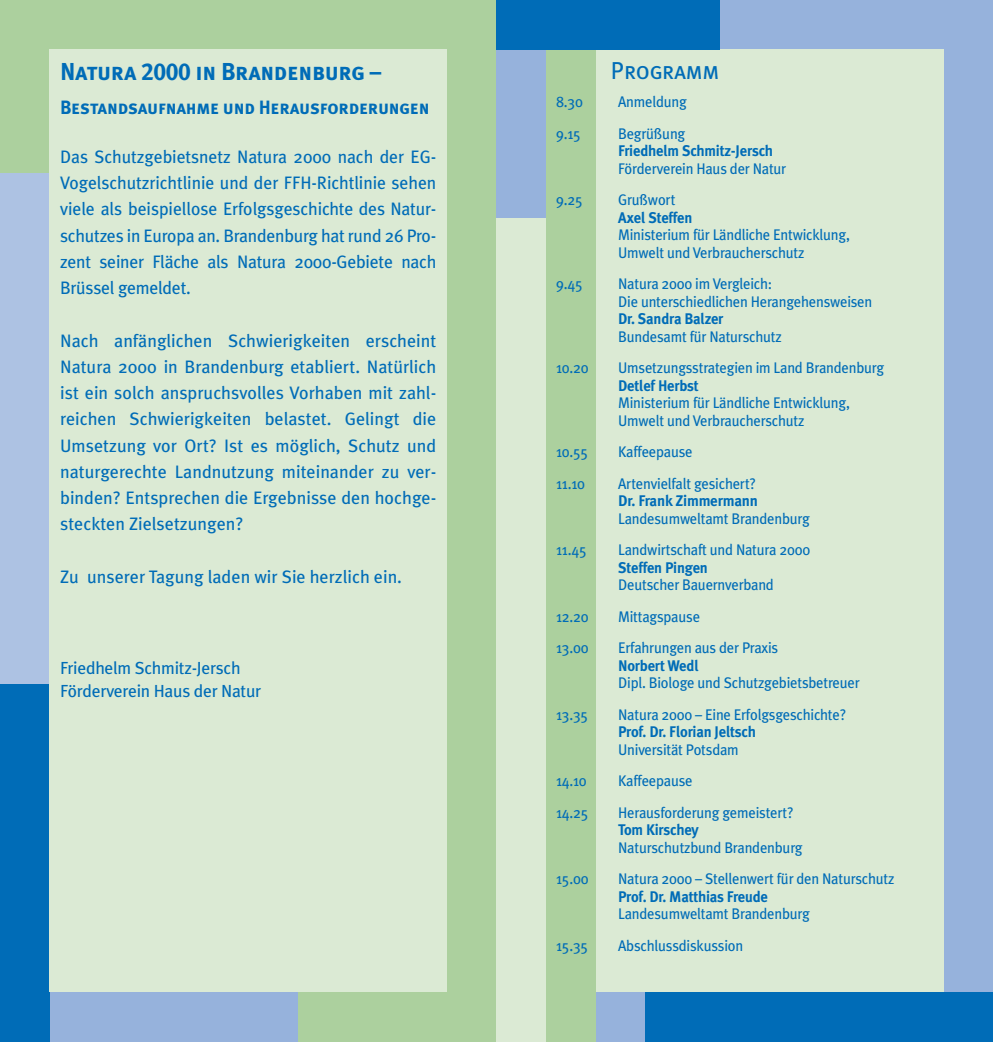
<style>
.page{position:relative;width:993px;height:1042px;background:#fff}
.page>*{position:absolute;margin:0;border:0;box-sizing:border-box;transform-origin:0 0}
.t1{font:24.5px "Meta Plus Bold Caps";letter-spacing:-.015em;color:#006cb7}
.t2{font:24.5px "Meta Plus Book Caps";letter-spacing:-.015em;color:#006cb7;scale:.95 1}
.t3{font:19.25px "Meta Plus Bold Caps";letter-spacing:-.015em;color:#006cb7}
.t4{font:18.03px/26.2px "Meta Plus";color:#006cb7;text-align:justify}
.t5{font:17.5px/22.8px "Meta Plus";letter-spacing:-.015em;color:#006cb7}
.t6{font:15.4px/17.5px "Meta Plus";letter-spacing:-.015em;color:#006cb7;scale:.95 1}
.t7{font:700 15.4px "Meta Plus";letter-spacing:-.015em;color:#006cb7;scale:.95 1}
.t8{font:700 15.4px "Meta Plus";letter-spacing:-.015em;color:#006cb7}
</style>
<div class="page">
<div style="left:0;top:0;width:496px;height:1042px;background:#acd09e"></div>
<div style="left:0;top:992px;width:298px;height:50px;background:#96b2dc"></div>
<div style="left:496px;top:0;width:496px;height:1042px;background:#96b2dc"></div>
<div style="left:0;top:174px;width:50px;height:868px;background:#adc2e3"></div>
<div style="left:0;top:685px;width:50px;height:357px;background:#006cb7"></div>
<div style="left:496px;top:218px;width:74px;height:824px;background:#dbead4"></div>
<div style="left:50px;top:50px;width:396px;height:942px;background:#dbead4"></div>
<div style="left:595px;top:50px;width:348px;height:942px;background:#dbead4"></div>
<div style="left:645px;top:992px;width:347px;height:50px;background:#006cb7"></div>
<div style="left:546px;top:50px;width:49px;height:992px;background:#acd09e"></div>
<div style="left:496px;top:0;width:223px;height:50px;background:#006cb7"></div>
<h1 class="t1" style="left:60px;top:57px;width:322px">Natura 2000 in Brandenburg –</h1>
<p class="t3" style="left:60px;top:96px;width:371px">Bestandsaufnahme und Herausforderungen</p>
<p class="t4" style="left:60px;top:143px;width:377px">Das Schutzgebietsnetz Natura 2000 nach der EG-Vogelschutzrichtlinie und der FFH-Richtlinie sehen viele als beispiellose Erfolgsgeschichte des Natur&shy;schutzes in Europa an. Brandenburg hat rund 26 Pro&shy;zent seiner Fläche als Natura 2000-Gebiete nach Brüssel gemeldet.</p>
<p class="t4" style="left:60px;top:327px;width:377px">Nach anfänglichen Schwierigkeiten erscheint Natura 2000 in Brandenburg etabliert. Natürlich ist ein solch anspruchsvolles Vorhaben mit zahl&shy;reichen Schwierigkeiten belastet. Gelingt die Umsetzung vor Ort? Ist es möglich, Schutz und naturgerechte Landnutzung miteinander zu ver&shy;binden? Entsprechen die Ergebnisse den hochge&shy;steckten Zielsetzungen?</p>
<p class="t4" style="left:60px;top:563px;width:343px">Zu unserer Tagung laden wir Sie herzlich ein.</p>
<p class="t5" style="left:60px;top:656px;width:202px">Friedhelm Schmitz-Jersch<br>Förderverein Haus der Natur</p>
<h1 class="t2" style="left:610px;top:57px;width:116px">Programm</h1>
<p class="t6" style="left:556px;top:93px;width:30px">8.30</p>
<p class="t6" style="left:618px;top:93px;width:74px">Anmeldung</p>
<p class="t6" style="left:556px;top:125px;width:28px">9.15</p>
<p class="t6" style="left:618px;top:125px;width:72px">Begrüßung</p>
<p class="t7" style="left:618px;top:142px;width:164px">Friedhelm Schmitz-Jersch</p>
<p class="t6" style="left:618px;top:160px;width:178px">Förderverein Haus der Natur</p>
<p class="t6" style="left:556px;top:191px;width:30px">9.25</p>
<p class="t6" style="left:618px;top:191px;width:62px">Grußwort</p>
<p class="t7" style="left:618px;top:208px;width:80px">Axel Steffen</p>
<p class="t6" style="left:618px;top:226px;width:245px">Ministerium für Ländliche Entwicklung,<br>Umwelt und Verbraucherschutz</p>
<p class="t6" style="left:556px;top:275px;width:30px">9.45</p>
<p class="t6" style="left:618px;top:275px;width:269px">Natura 2000 im Vergleich:<br>Die unterschiedlichen Herangehensweisen</p>
<p class="t7" style="left:618px;top:310px;width:112px">Dr. Sandra Balzer</p>
<p class="t6" style="left:618px;top:328px;width:174px">Bundesamt für Naturschutz</p>
<p class="t6" style="left:556px;top:359px;width:36px">10.20</p>
<p class="t6" style="left:618px;top:359px;width:281px">Umsetzungsstrategien im Land Brandenburg</p>
<p class="t7" style="left:618px;top:376px;width:86px">Detlef Herbst</p>
<p class="t6" style="left:618px;top:394px;width:245px">Ministerium für Ländliche Entwicklung,<br>Umwelt und Verbraucherschutz</p>
<p class="t6" style="left:556px;top:443px;width:35px">10.55</p>
<p class="t6" style="left:618px;top:443px;width:80px">Kaffeepause</p>
<p class="t6" style="left:556px;top:475px;width:32px">11.10</p>
<p class="t6" style="left:618px;top:475px;width:147px">Artenvielfalt gesichert?</p>
<p class="t8" style="left:618px;top:492px;width:141px">Dr. Frank Zimmermann</p>
<p class="t6" style="left:618px;top:510px;width:203px">Landesumweltamt Brandenburg</p>
<p class="t6" style="left:556px;top:541px;width:34px">11.45</p>
<p class="t6" style="left:618px;top:541px;width:204px">Landwirtschaft und Natura 2000</p>
<p class="t7" style="left:618px;top:558px;width:96px">Steffen Pingen</p>
<p class="t6" style="left:618px;top:576px;width:165px">Deutscher Bauernverband</p>
<p class="t6" style="left:556px;top:608px;width:36px">12.20</p>
<p class="t6" style="left:618px;top:608px;width:88px">Mittagspause</p>
<p class="t6" style="left:556px;top:639px;width:36px">13.00</p>
<p class="t6" style="left:618px;top:639px;width:170px">Erfahrungen aus der Praxis</p>
<p class="t7" style="left:618px;top:656px;width:86px">Norbert Wedl</p>
<p class="t6" style="left:618px;top:674px;width:256px">Dipl. Biologe und Schutzgebietsbetreuer</p>
<p class="t6" style="left:556px;top:706px;width:35px">13.35</p>
<p class="t6" style="left:618px;top:706px;width:241px">Natura 2000 – Eine Erfolgsgeschichte?</p>
<p class="t7" style="left:618px;top:723px;width:146px">Prof. Dr. Florian Jeltsch</p>
<p class="t6" style="left:618px;top:741px;width:128px">Universität Potsdam</p>
<p class="t6" style="left:556px;top:772px;width:34px">14.10</p>
<p class="t6" style="left:618px;top:772px;width:80px">Kaffeepause</p>
<p class="t6" style="left:556px;top:804px;width:36px">14.25</p>
<p class="t6" style="left:618px;top:804px;width:186px">Herausforderung gemeistert?</p>
<p class="t7" style="left:618px;top:821px;width:86px">Tom Kirschey</p>
<p class="t6" style="left:618px;top:839px;width:195px">Naturschutzbund Brandenburg</p>
<p class="t6" style="left:556px;top:870px;width:36px">15.00</p>
<p class="t6" style="left:618px;top:870px;width:292px">Natura 2000 – Stellenwert für den Naturschutz</p>
<p class="t7" style="left:618px;top:887px;width:159px">Prof. Dr. Matthias Freude</p>
<p class="t6" style="left:618px;top:905px;width:203px">Landesumweltamt Brandenburg</p>
<p class="t6" style="left:556px;top:937px;width:35px">15.35</p>
<p class="t6" style="left:618px;top:937px;width:133px">Abschlussdiskussion</p>
</div>
